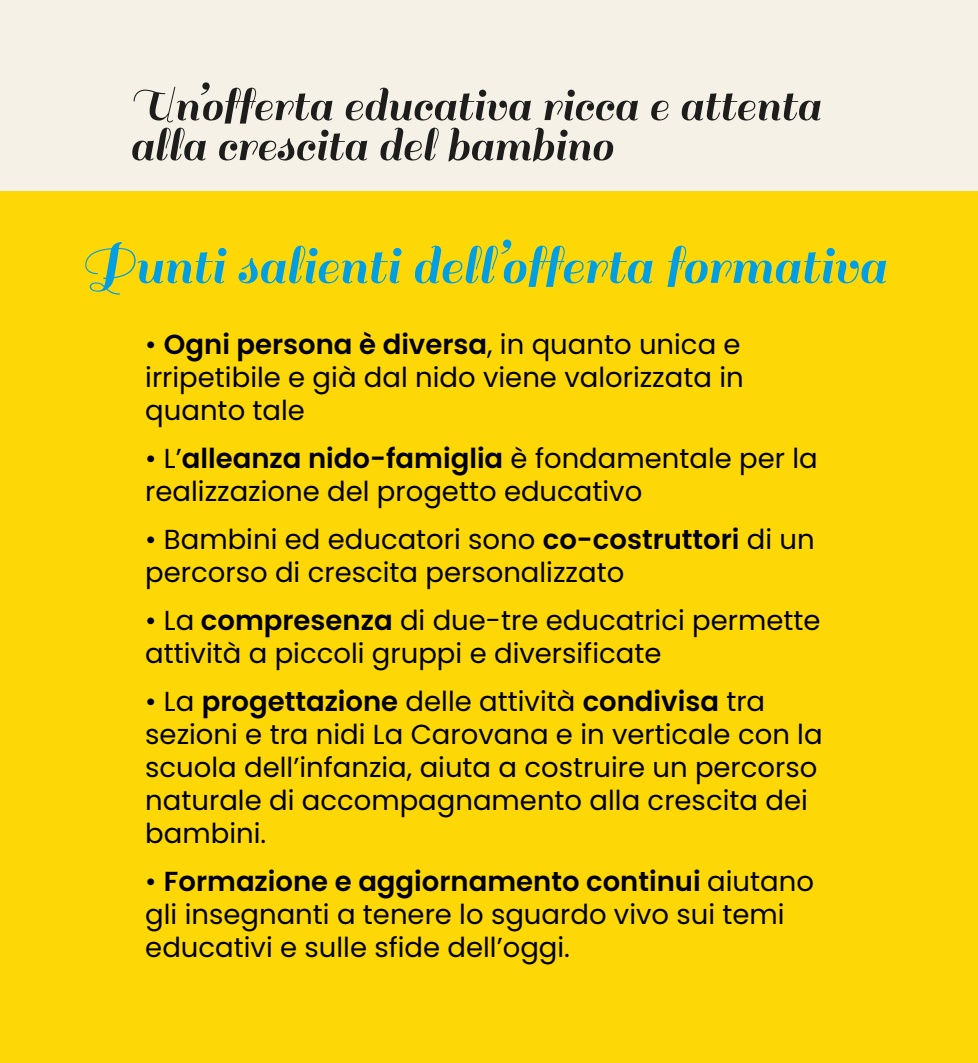
<style>
.page{position:relative;width:978px;height:1063px;background:#f5f1e7}
.page>*{position:absolute;margin:0;border:0;box-sizing:border-box;transform-origin:0 0}
.t1{font:57.5px "Sail";color:#009fe3}
.t2{font:50px/40px "Sail";color:#1d1d1c}
.t3{font:27.5px/33px "Poppins";color:#000}
.s1{font-weight:600}
</style>
<div class="page">
<div style="left:0;top:191px;width:978px;height:872px;background:#fdd806"></div>
<h2 class="t2" style="left:129px;top:86px;width:692px">Un’offerta educativa ricca e attenta alla crescita del bambino</h2>
<h1 class="t1" style="left:79px;top:233px;width:808px">Punti salienti dell’offerta formativa</h1>
<p class="t3" style="left:145px;top:328px;width:600px;text-align:justify">• <span class="s1">Ogni persona è diversa</span>, in quanto unica e irripetibile e già dal nido viene valorizzata in quanto tale</p>
<p class="t3" style="left:145px;top:442px;width:674px">• L’<span class="s1">alleanza nido-famiglia</span> è fondamentale per la realizzazione del progetto educativo</p>
<p class="t3" style="left:145px;top:523px;width:671px">• Bambini ed educatori sono <span class="s1">co-costruttori</span> di un percorso di crescita personalizzato</p>
<p class="t3" style="left:145px;top:604px;width:677px">• La <span class="s1">compresenza</span> di due-tre educatrici permette attività a piccoli gruppi e diversificate</p>
<p class="t3" style="left:145px;top:685px;width:679px">• La <span class="s1">progettazione</span> delle attività <span class="s1">condivisa</span> tra sezioni e tra nidi La Carovana e in verticale con la scuola dell’infanzia, aiuta a costruire un percorso naturale di accompagnamento alla crescita dei bambini.</p>
<p class="t3" style="left:145px;top:865px;width:670px">• <span class="s1">Formazione e aggiornamento continui</span> aiutano gli insegnanti a tenere lo sguardo vivo sui temi educativi e sulle sfide dell’oggi.</p>
</div>
